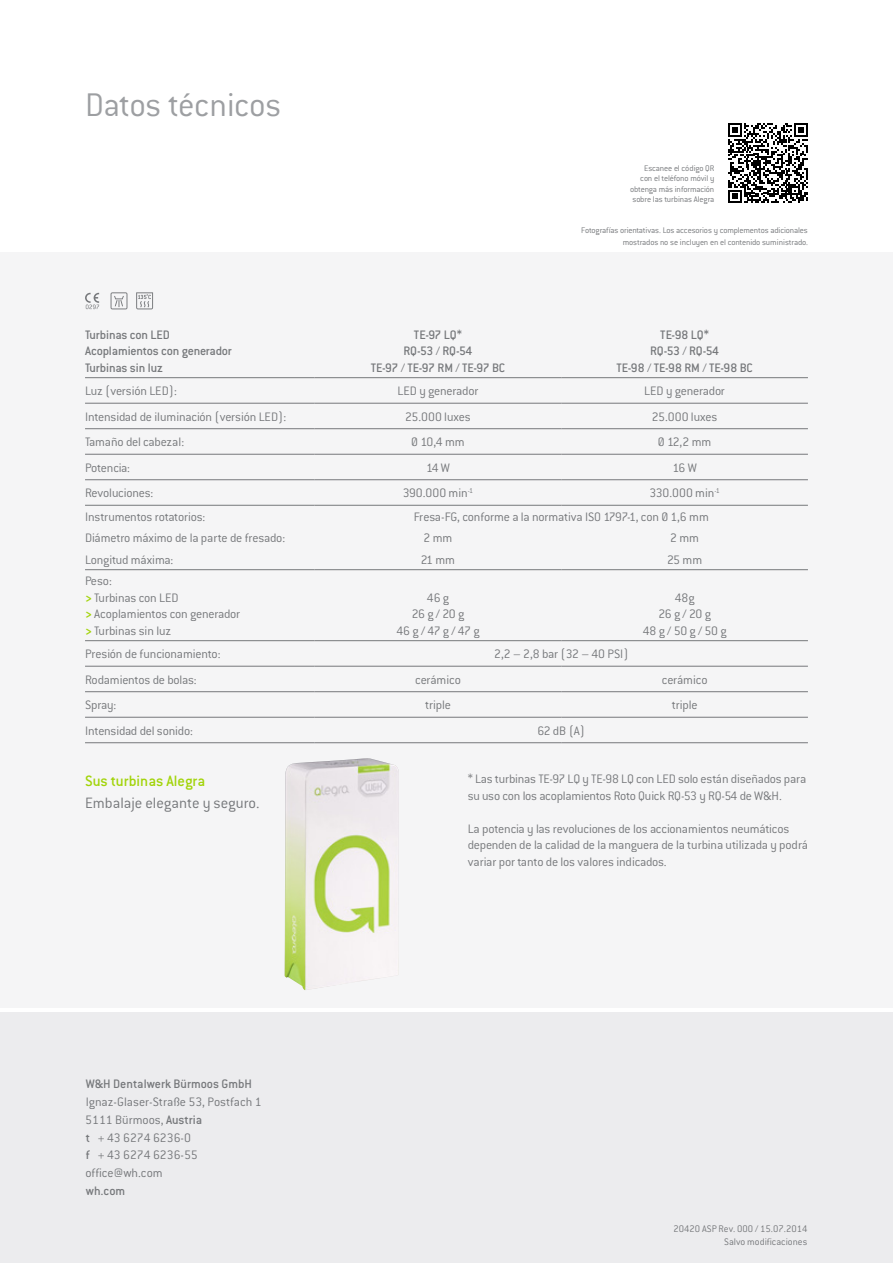
<style>
.page{position:relative;width:893px;height:1263px;background:#fff}
.page>*{position:absolute;margin:0;border:0;box-sizing:border-box;transform-origin:0 0}
.t1{font:300 36px "Conduit ITC Pro";letter-spacing:-.01em;color:#9d9fa2}
.t2{font:300 16.5px "Conduit ITC Pro";color:#76787b}
.t3{font:500 16.5px "Conduit ITC Pro";color:#a2d40a}
.t4{font:300 13.5px/16.5px "Conduit ITC Pro";letter-spacing:-.015em;color:#76787b}
.t5{font:500 13.5px/16.5px "Conduit ITC Pro";letter-spacing:-.01em;color:#76787b}
.t6{font:500 13.5px/16.5px "Conduit ITC Pro";letter-spacing:-.035em;color:#76787b;text-align:center}
.t7{font:300 10.5px/12.6px "Conduit ITC Pro";color:#76787b;text-align:right}
.t8{font:300 9px/10.5px "Conduit ITC Pro";letter-spacing:-.015em;color:#76787b;text-align:right}
.s1{font-weight:700;color:#a2d40a}
.s2{font-weight:500}
</style>
<div class="page">
<div style="left:0;top:253px;width:893px;height:755px;background:#f5f5f6"></div>
<svg style="left:111px;top:292px;width:16px;height:17px"></svg>
<svg style="left:136px;top:292px;width:17px;height:17px"></svg>
<svg style="left:85px;top:293px;width:14px;height:16px"></svg>
<img style="left:284px;top:758px;width:115px;height:232px">
<div style="left:0;top:1012px;width:893px;height:251px;background:#ececee"></div>
<svg style="left:728px;top:123px;width:80px;height:80px"></svg>
<hr style="left:85px;top:377px;width:230px;height:1px;background:#76787b">
<hr style="left:315px;top:377px;width:246px;height:1px;background:#76787b">
<hr style="left:561px;top:377px;width:247px;height:1px;background:#76787b">
<hr style="left:85px;top:403px;width:230px;height:1px;background:#76787b">
<hr style="left:315px;top:403px;width:246px;height:1px;background:#76787b">
<hr style="left:561px;top:403px;width:247px;height:1px;background:#76787b">
<hr style="left:85px;top:454px;width:230px;height:1px;background:#76787b">
<hr style="left:315px;top:454px;width:246px;height:1px;background:#76787b">
<hr style="left:561px;top:454px;width:247px;height:1px;background:#76787b">
<hr style="left:85px;top:479px;width:230px;height:1px;background:#76787b">
<hr style="left:315px;top:479px;width:246px;height:1px;background:#76787b">
<hr style="left:561px;top:479px;width:247px;height:1px;background:#76787b">
<hr style="left:85px;top:505px;width:230px;height:1px;background:#76787b">
<hr style="left:315px;top:505px;width:246px;height:1px;background:#76787b">
<hr style="left:561px;top:505px;width:247px;height:1px;background:#76787b">
<hr style="left:85px;top:428px;width:230px;height:1px;background:#76787b">
<hr style="left:315px;top:428px;width:246px;height:1px;background:#76787b">
<hr style="left:561px;top:428px;width:247px;height:1px;background:#76787b">
<hr style="left:85px;top:640px;width:230px;height:1px;background:#76787b">
<hr style="left:315px;top:640px;width:246px;height:1px;background:#76787b">
<hr style="left:561px;top:640px;width:247px;height:1px;background:#76787b">
<hr style="left:85px;top:666px;width:230px;height:1px;background:#76787b">
<hr style="left:315px;top:666px;width:246px;height:1px;background:#76787b">
<hr style="left:561px;top:666px;width:247px;height:1px;background:#76787b">
<hr style="left:85px;top:691px;width:230px;height:1px;background:#76787b">
<hr style="left:315px;top:691px;width:246px;height:1px;background:#76787b">
<hr style="left:561px;top:691px;width:247px;height:1px;background:#76787b">
<hr style="left:85px;top:717px;width:230px;height:1px;background:#76787b">
<hr style="left:315px;top:717px;width:246px;height:1px;background:#76787b">
<hr style="left:561px;top:717px;width:247px;height:1px;background:#76787b">
<hr style="left:85px;top:569px;width:230px;height:1px;background:#76787b">
<hr style="left:315px;top:569px;width:246px;height:1px;background:#76787b">
<hr style="left:561px;top:569px;width:247px;height:1px;background:#76787b">
<hr style="left:85px;top:742px;width:230px;height:1px;background:#76787b">
<hr style="left:315px;top:742px;width:246px;height:1px;background:#76787b">
<hr style="left:561px;top:742px;width:247px;height:1px;background:#76787b">
<h1 class="t1" style="left:85px;top:85px;width:198px">Datos técnicos</h1>
<p class="t8" style="left:630px;top:163px;width:86px">Escanee el código QR con el teléfono móvil y obtenga más información sobre las turbinas Alegra</p>
<p class="t8" style="left:581px;top:224px;width:228px;line-height:12px">Fotografías orientativas. Los accesorios y complementos adicionales mostrados no se incluyen en el contenido suministrado.</p>
<p class="t5" style="left:85px;top:326px;width:148px">Turbinas con LED<br>Acoplamientos con generador<br>Turbinas sin luz</p>
<p class="t6" style="left:371px;top:326px;width:136px">TE-97 LQ*<br>RQ-53 / RQ-54<br>TE-97 / TE-97 RM / TE-97 BC</p>
<p class="t5" style="left:616px;top:326px;width:138px;text-align:center">TE-98 LQ*<br>RQ-53 / RQ-54<br>TE-98 / TE-98 RM / TE-98 BC</p>
<p class="t4" style="left:85px;top:383px;width:93px">Luz (versión LED):</p>
<p class="t4" style="left:398px;top:383px;width:82px">LED y generador</p>
<p class="t4" style="left:644px;top:383px;width:82px">LED y generador</p>
<p class="t4" style="left:85px;top:408px;width:203px">Intensidad de iluminación (versión LED):</p>
<p class="t4" style="left:405px;top:408px;width:67px">25.000 luxes</p>
<p class="t4" style="left:652px;top:408px;width:67px">25.000 luxes</p>
<p class="t4" style="left:85px;top:434px;width:101px">Tamaño del cabezal:</p>
<p class="t4" style="left:411px;top:434px;width:55px">Ø 10,4 mm</p>
<p class="t4" style="left:658px;top:434px;width:55px">Ø 12,2 mm</p>
<p class="t4" style="left:85px;top:459px;width:46px">Potencia:</p>
<p class="t4" style="left:426px;top:459px;width:25px">14 W</p>
<p class="t4" style="left:673px;top:459px;width:26px">16 W</p>
<p class="t4" style="left:85px;top:485px;width:70px">Revoluciones:</p>
<p class="t4" style="left:403px;top:485px;width:72px">390.000 min<sup>-1</sup></p>
<p class="t4" style="left:649px;top:485px;width:72px">330.000 min<sup>-1</sup></p>
<p class="t4" style="left:85px;top:508px;width:122px">Instrumentos rotatorios:</p>
<p class="t4" style="left:414px;top:508px;width:297px">Fresa-FG, conforme a la normativa ISO 1797-1, con Ø 1,6 mm</p>
<p class="t4" style="left:85px;top:530px;width:202px">Diámetro máximo de la parte de fresado:</p>
<p class="t4" style="left:423px;top:530px;width:30px">2 mm</p>
<p class="t4" style="left:670px;top:530px;width:30px">2 mm</p>
<p class="t4" style="left:85px;top:551px;width:90px">Longitud máxima:</p>
<p class="t4" style="left:421px;top:551px;width:36px">21 mm</p>
<p class="t4" style="left:667px;top:551px;width:37px">25 mm</p>
<p class="t4" style="left:85px;top:573px;width:157px">Peso:<br><span class="s1">&gt;</span> Turbinas con LED<br><span class="s1">&gt;</span> Acoplamientos con generador <span class="s1">&gt;</span> Turbinas sin luz</p>
<p class="t4" style="left:396px;top:589px;width:85px;text-align:center">46 g<br>26 g / 20 g<br>46 g / 47 g / 47 g</p>
<p class="t4" style="left:643px;top:589px;width:85px;text-align:center">48g<br>26 g / 20 g<br>48 g / 50 g / 50 g</p>
<p class="t4" style="left:85px;top:646px;width:137px">Presión de funcionamiento:</p>
<p class="t4" style="left:494px;top:646px;width:136px">2,2 – 2,8 bar (32 – 40 PSI)</p>
<p class="t4" style="left:85px;top:671px;width:113px">Rodamientos de bolas:</p>
<p class="t4" style="left:415px;top:671px;width:47px">cerámico</p>
<p class="t4" style="left:662px;top:671px;width:47px">cerámico</p>
<p class="t4" style="left:85px;top:697px;width:33px">Spray:</p>
<p class="t4" style="left:425px;top:697px;width:27px">triple</p>
<p class="t4" style="left:672px;top:697px;width:27px">triple</p>
<p class="t4" style="left:85px;top:722px;width:109px">Intensidad del sonido:</p>
<p class="t4" style="left:537px;top:722px;width:49px">62 dB (A)</p>
<p class="t4" style="left:468px;top:771px;width:340px">* Las turbinas TE-97 LQ y TE-98 LQ con LED solo están diseñados para su uso con los acoplamientos Roto Quick RQ-53 y RQ-54 de W&amp;H.</p>
<p class="t4" style="left:468px;top:820px;width:342px">La potencia y las revoluciones de los accionamientos neumáticos dependen de la calidad de la manguera de la turbina utilizada y podrá variar por tanto de los valores indicados.</p>
<p class="t3" style="left:85px;top:771px;width:122px">Sus turbinas Alegra</p>
<p class="t2" style="left:85px;top:794px;width:176px">Embalaje elegante y seguro.</p>
<p class="t5" style="left:86px;top:1075px;width:168px">W&amp;H Dentalwerk Bürmoos GmbH</p>
<p class="t4" style="left:85px;top:1092px;width:178px;line-height:18px">Ignaz-Glaser-Straße 53, Postfach 1<br>5111 Bürmoos, <span class="s2">Austria<br>t</span> + 43 6274 6236-0<br><span class="s2">f</span> + 43 6274 6236-55 office@wh.com</p>
<p class="t5" style="left:86px;top:1183px;width:41px">wh.com</p>
<p class="t7" style="left:673px;top:1222px;width:135px">20420 ASP Rev. 000 / 15.07.2014<br>Salvo modificaciones</p>
</div>
